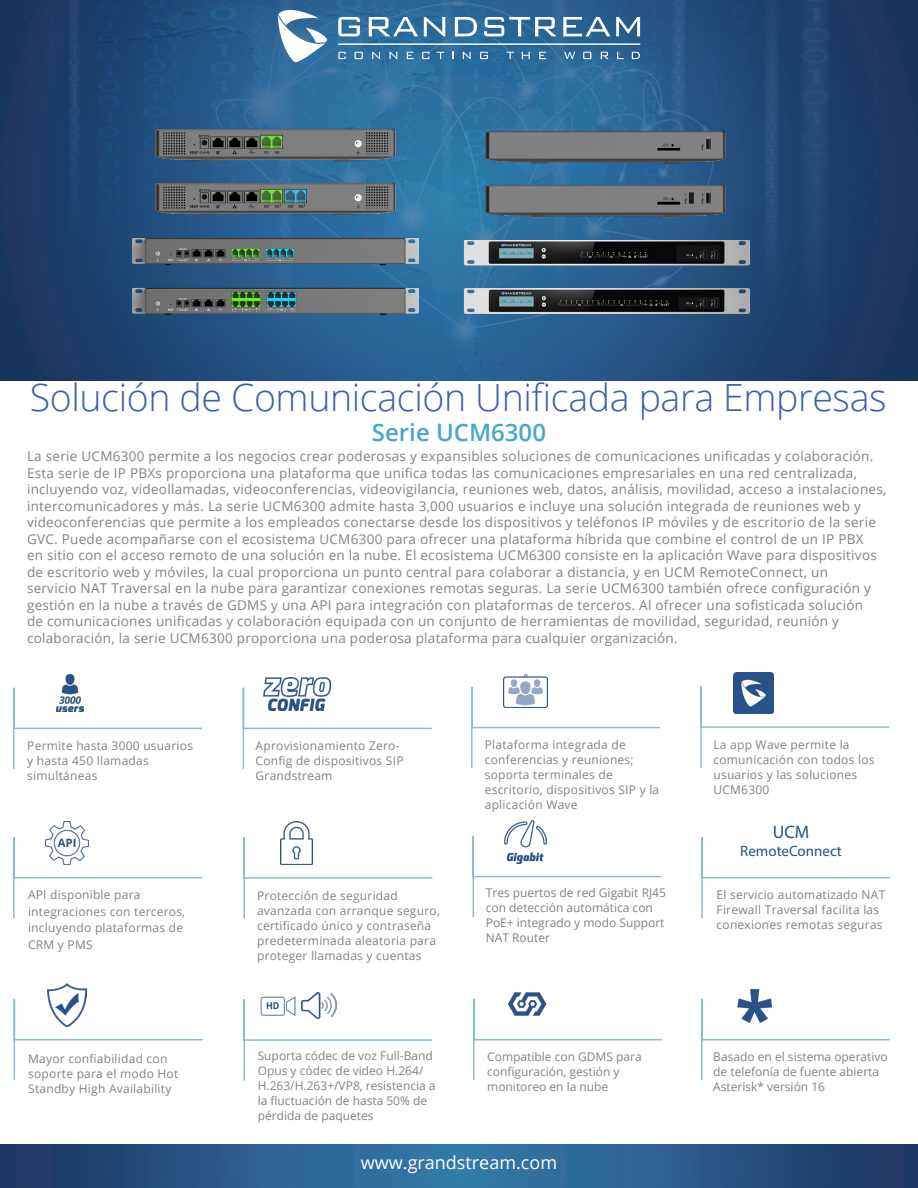
<style>
.page{position:relative;width:918px;height:1188px;background:#fff}
.page>*{position:absolute;margin:0;border:0;box-sizing:border-box;transform-origin:0 0}
.t1{font:300 37.5px "Open Sans";letter-spacing:-.01em;color:#3e60ac}
.t2{font:600 24px "Open Sans";color:#46a8ca}
.t3{font:18px "Open Sans";color:#fff}
.t4{font:18px "Myriad Pro";color:#1f5388}
.t5{font:15px "Myriad Pro";color:#1f5388}
.t6{font:13.5px/16.5px "Open Sans";letter-spacing:.02em;color:#808285}
.t7{font:12px/15px "Open Sans";letter-spacing:.02em;color:#808285}
.t8{font:12px/15px "Open Sans";color:#808285}
</style>
<div class="page">
<img style="left:0;top:0;width:918px;height:380px">
<svg style="left:278px;top:10px;width:49px;height:52px"></svg>
<svg style="left:338px;top:17px;width:22px;height:19px"></svg>
<svg style="left:369px;top:17px;width:49px;height:19px"></svg>
<svg style="left:424px;top:17px;width:21px;height:19px"></svg>
<svg style="left:455px;top:17px;width:22px;height:19px"></svg>
<svg style="left:484px;top:17px;width:73px;height:19px"></svg>
<svg style="left:563px;top:17px;width:47px;height:19px"></svg>
<svg style="left:616px;top:17px;width:24px;height:19px"></svg>
<svg style="left:338px;top:52px;width:8px;height:7px"></svg>
<svg style="left:355px;top:52px;width:8px;height:7px"></svg>
<svg style="left:372px;top:52px;width:8px;height:7px"></svg>
<svg style="left:389px;top:52px;width:8px;height:7px"></svg>
<svg style="left:407px;top:52px;width:7px;height:7px"></svg>
<svg style="left:422px;top:52px;width:8px;height:7px"></svg>
<svg style="left:437px;top:52px;width:7px;height:7px"></svg>
<svg style="left:463px;top:52px;width:8px;height:7px"></svg>
<svg style="left:480px;top:52px;width:8px;height:7px"></svg>
<svg style="left:506px;top:52px;width:8px;height:7px"></svg>
<svg style="left:522px;top:52px;width:8px;height:7px"></svg>
<svg style="left:539px;top:52px;width:7px;height:7px"></svg>
<svg style="left:632px;top:52px;width:8px;height:7px"></svg>
<svg style="left:583px;top:52px;width:8px;height:7px"></svg>
<svg style="left:601px;top:52px;width:8px;height:7px"></svg>
<svg style="left:617px;top:52px;width:7px;height:7px"></svg>
<svg style="left:564px;top:52px;width:11px;height:7px"></svg>
<hr style="left:338px;top:44px;width:302px;height:1px;background:#fff">
<svg style="left:0;top:1145px;width:918px;height:43px;background:#295988"></svg>
<img style="left:63px;top:674px;width:14px;height:12px">
<svg style="left:13px;top:686px;width:190px;height:83px"></svg>
<img style="left:283px;top:821px;width:27px;height:15px">
<svg style="left:243px;top:836px;width:190px;height:83px"></svg>
<img style="left:49px;top:821px;width:36px;height:15px">
<svg style="left:13px;top:836px;width:190px;height:83px"></svg>
<img style="left:503px;top:675px;width:45px;height:10px">
<svg style="left:471px;top:685px;width:189px;height:84px"></svg>
<svg style="left:701px;top:837px;width:190px;height:82px"></svg>
<img style="left:506px;top:820px;width:40px;height:14px">
<svg style="left:472px;top:834px;width:190px;height:84px"></svg>
<svg style="left:242px;top:686px;width:190px;height:83px"></svg>
<img style="left:264px;top:678px;width:66px;height:32px">
<img style="left:48px;top:984px;width:38px;height:14px">
<svg style="left:13px;top:998px;width:190px;height:83px"></svg>
<img style="left:733px;top:673px;width:41px;height:12px">
<svg style="left:700px;top:685px;width:190px;height:83px"></svg>
<img style="left:750px;top:989px;width:10px;height:9px">
<svg style="left:701px;top:998px;width:189px;height:83px"></svg>
<svg style="left:473px;top:999px;width:189px;height:82px"></svg>
<img style="left:500px;top:992px;width:58px;height:34px">
<svg style="left:243px;top:998px;width:190px;height:83px"></svg>
<img style="left:302px;top:993px;width:35px;height:25px">
<img style="left:261px;top:996px;width:34px;height:28px">
<img style="left:133px;top:128px;width:286px;height:186px">
<img style="left:464px;top:131px;width:286px;height:186px">
<p class="t1" style="left:30px;top:371px;width:858px">Solución de Comunicación Unificada para Empresas</p>
<p class="t6" style="left:27px;top:448px;width:861px">La serie UCM6300 permite a los negocios crear poderosas y expansibles soluciones de comunicaciones unificadas y colaboración.<br>Esta serie de IP PBXs proporciona una plataforma que unifica todas las comunicaciones empresariales en una red centralizada, incluyendo voz, videollamadas, videoconferencias, videovigilancia, reuniones web, datos, análisis, movilidad, acceso a instalaciones, intercomunicadores y más. La serie UCM6300 admite hasta 3,000 usuarios e incluye una solución integrada de reuniones web y videoconferencias que permite a los empleados conectarse desde los dispositivos y teléfonos IP móviles y de escritorio de la serie GVC. Puede acompañarse con el ecosistema UCM6300 para ofrecer una plataforma híbrida que combine el control de un IP PBX<br>en sitio con el acceso remoto de una solución en la nube. El ecosistema UCM6300 consiste en la aplicación Wave para dispositivos de escritorio web y móviles, la cual proporciona un punto central para colaborar a distancia, y en UCM RemoteConnect, un<br>servicio NAT Traversal en la nube para garantizar conexiones remotas seguras. La serie UCM6300 también ofrece configuración y gestión en la nube a través de GDMS y una API para integración con plataformas de terceros. Al ofrecer una sofisticada solución<br>de comunicaciones unificadas y colaboración equipada con un conjunto de herramientas de movilidad, seguridad, reunión y colaboración, la serie UCM6300 proporciona una poderosa plataforma para cualquier organización.</p>
<p class="t2" style="left:372px;top:416px;width:176px">Serie UCM6300</p>
<p class="t7" style="left:27px;top:738px;width:167px">Permite hasta 3000 usuarios y hasta 450 llamadas simultáneas</p>
<p class="t7" style="left:28px;top:886px;width:159px;line-height:16.5px">API disponible para integraciones con terceros, incluyendo plataformas de<br>CRM y PMS</p>
<p class="t7" style="left:28px;top:1050px;width:152px">Mayor confiabilidad con soporte para el modo Hot<br>Standby High Availability</p>
<p class="t7" style="left:256px;top:738px;width:149px">Aprovisionamiento Zero-<br>Config de dispositivos SIP<br>Grandstream</p>
<p class="t7" style="left:257px;top:888px;width:184px">Protección de seguridad avanzada con arranque seguro, certificado único y contraseña predeterminada aleatoria para proteger llamadas y cuentas</p>
<p class="t8" style="left:258px;top:1048px;width:179px">Suporta códec de voz Full-Band<br>Opus y códec de video H.264/<br>H.263/H.263+/VP8, resistencia a la fluctuación de hasta 50% de pérdida de paquetes</p>
<p class="t7" style="left:485px;top:737px;width:176px">Plataforma integrada de conferencias y reuniones; soporta terminales de escritorio, dispositivos SIP y la aplicación Wave</p>
<p class="t8" style="left:486px;top:885px;width:182px">Tres puertos de red Gigabit RJ45 con detección automática con<br>PoE+ integrado y modo Support<br>NAT Router</p>
<p class="t8" style="left:487px;top:1049px;width:156px">Compatible con GDMS para configuración, gestión y monitoreo en la nube</p>
<p class="t3" style="left:361px;top:1151px;width:198px">www.grandstream.com</p>
<p class="t7" style="left:713px;top:736px;width:163px">La app Wave permite la comunicación con todos los usuarios y las soluciones<br>UCM6300</p>
<p class="t4" style="left:773px;top:821px;width:38px">UCM</p>
<p class="t5" style="left:740px;top:842px;width:103px">RemoteConnect</p>
<p class="t7" style="left:717px;top:887px;width:170px">El servicio automatizado NAT<br>Firewall Traversal facilita las conexiones remotas seguras</p>
<p class="t8" style="left:713px;top:1049px;width:176px">Basado en el sistema operativo de telefonía de fuente abierta<br>Asterisk* versión 16</p>
</div>
